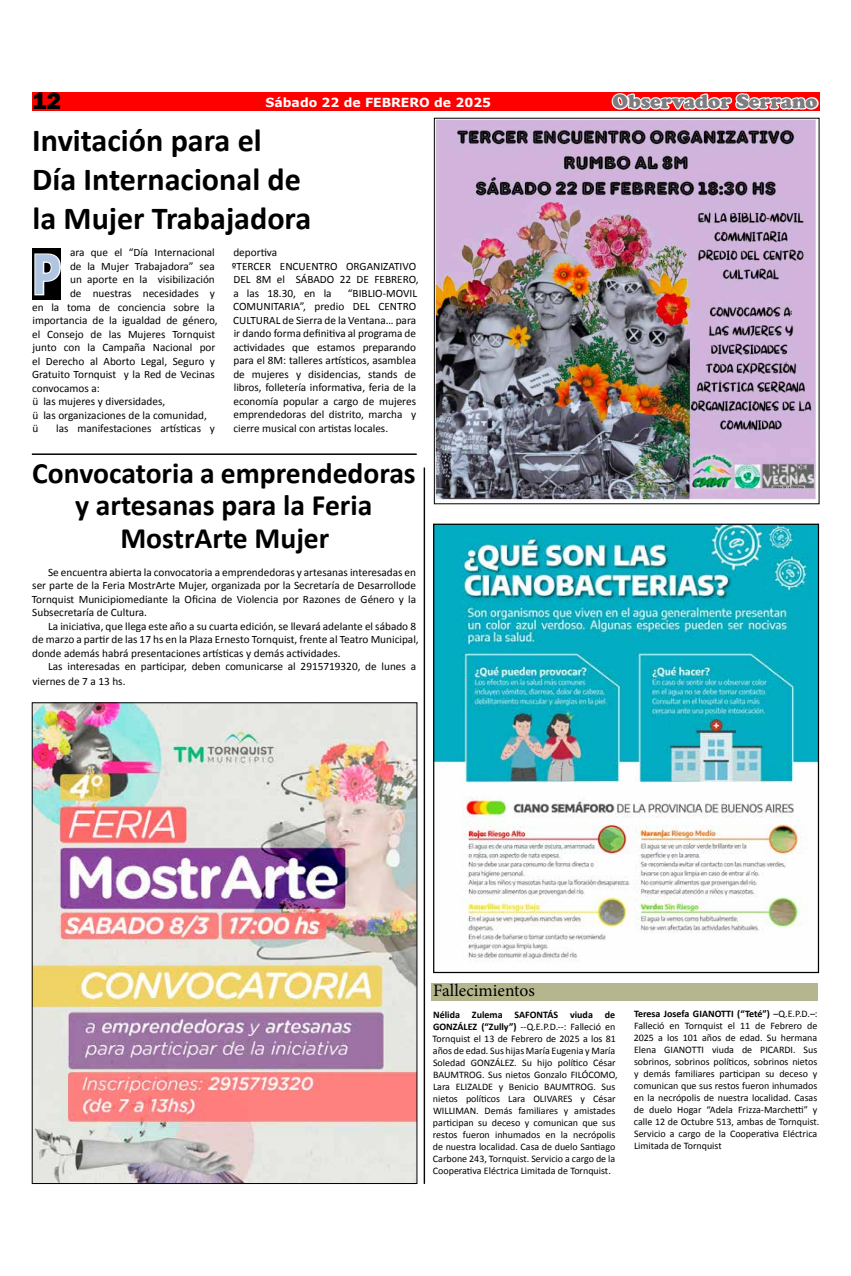
<style>
.page{position:relative;width:851px;height:1276px;background:#fff}
.page>*{position:absolute;margin:0;border:0;box-sizing:border-box;transform-origin:0 0}
.t1{font:700 56.25px "Ebrima";color:#afc5e1;scale:.83 1}
.t2{font:700 32.12px/38.5px "Calibri";color:#000}
.t3{font:700 29.62px/32.5px "Calibri";color:#000;text-align:center}
.t4{font:800 24.62px "Franklin Gothic";color:#000}
.t5{font:900 20px "Cooper";color:#7c7d80}
.t6{font:17.5px "Minion Pro";color:#000}
.t7{font:700 12.5px "Verdana";color:#fff}
.t8{font:11.25px/13.5px "Calibri";color:#000}
.t9{font:10px/12px "Calibri";color:#000}
.s1{font-weight:700}
</style>
<div class="page">
<div style="left:33px;top:92px;width:786px;height:18px;background:#f00"></div>
<svg style="left:609px;top:92px;width:211px;height:139px"></svg>
<div style="left:431px;top:983px;width:386px;height:18px;background:#b5b68e"></div>
<hr style="left:424px;top:467px;width:1px;height:716px;background:#000">
<div style="left:32px;top:248px;width:28px;height:51px;background:#000"></div>
<svg style="left:34px;top:252px;width:27px;height:45px"></svg>
<img style="left:435px;top:525px;width:382px;height:437px">
<img style="left:34px;top:704px;width:381px;height:477px">
<hr style="left:32px;top:454px;width:384px;height:1px;background:#000">
<img style="left:436px;top:120px;width:381px;height:382px">
<h3 class="t4" style="left:32px;top:85px;width:31px">12</h3>
<p class="t7" style="left:265px;top:93px;width:227px">Sábado 22 de FEBRERO de 2025</p>
<h3 class="t5" style="left:612px;top:90px;width:207px">Observador Serrano</h3>
<h2 class="t2" style="left:32px;top:121px;width:280px">Invitación para el<br>Día Internacional de la Mujer Trabajadora</h2>
<h1 class="t1" style="left:32px;top:232px;width:36px">P</h1>
<p class="t8" style="left:70px;top:246px;width:146px;text-align:justify">ara que el “Día Internacional de la Mujer Trabajadora” sea un aporte en la visibilización de nuestras necesidades y</p>
<p class="t8" style="left:32px;top:300px;width:187px">en la toma de conciencia sobre la importancia de la igualdad de género, el Consejo de las Mujeres Tornquist junto con la Campaña Nacional por el Derecho al Aborto Legal, Seguro y<br>Gratuito Tornquist y la Red de Vecinas convocamos a:<br>ü las mujeres y diversidades,<br>ü las organizaciones de la comunidad,<br>ü</p>
<p class="t8" style="left:56px;top:422px;width:160px">las manifestaciones artísticas y</p>
<p class="t8" style="left:232px;top:246px;width:188px">deportiva<br>ºTERCER ENCUENTRO ORGANIZATIVO<br>DEL 8M el SÁBADO 22 DE FEBRERO, a las 18.30, en la</p>
<p class="t8" style="left:233px;top:286px;width:185px;text-align:justify;text-indent:115px">“BIBLIO-MOVIL COMUNITARIA”, predio DEL CENTRO CULTURAL de Sierra de la Ventana… para ir dando forma definitiva al programa de actividades que estamos preparando para el 8M: talleres artísticos, asamblea de mujeres y disidencias, stands de libros, folletería informativa, feria de la economía popular a cargo de mujeres emprendedoras del distrito, marcha y cierre musical con artistas locales.</p>
<h3 class="t3" style="left:32px;top:457px;width:385px">Convocatoria a emprendedoras y artesanas para la Feria<br>MostrArte Mujer</h3>
<p class="t8" style="left:32px;top:565px;width:386px;text-align:justify;text-indent:16px">Se encuentra abierta la convocatoria a emprendedoras y artesanas interesadas en ser parte de la Feria MostrArte Mujer, organizada por la Secretaría de Desarrollode Tornquist Municipiomediante la Oficina de Violencia por Razones de Género y la Subsecretaría de Cultura.</p>
<p class="t8" style="left:32px;top:619px;width:388px;text-indent:16px">La iniciativa, que llega este año a su cuarta edición, se llevará adelante el sábado 8 de marzo a partir de las 17 hs en la Plaza Ernesto Tornquist, frente al Teatro Municipal, donde además habrá presentaciones artísticas y demás actividades.</p>
<p class="t8" style="left:33px;top:659px;width:385px;line-height:14.5px;text-indent:16px">Las interesadas en participar, deben comunicarse al 2915719320, de lunes a viernes de 7 a 13 hs.</p>
<h3 class="t6" style="left:433px;top:978px;width:103px">Fallecimientos</h3>
<p class="t9" style="left:432px;top:1008px;width:187px"><span class="s1">Nélida Zulema SAFONTÁS viuda de GONZÁLEZ (“Zully”)</span> --Q.E.P.D.--: Falleció en Tornquist el 13 de Febrero de 2025 a los 81 años de edad. Sus hijas María Eugenia y María Soledad GONZÁLEZ. Su hijo político César BAUMTROG. Sus nietos Gonzalo FILÓCOMO, Lara ELIZALDE y Benicio BAUMTROG. Sus nietos políticos Lara OLIVARES y César WILLIMAN. Demás familiares y amistades participan su deceso y comunican que sus restos fueron inhumados en la necrópolis de nuestra localidad. Casa de duelo Santiago Carbone 243, Tornquist. Servicio a cargo de la Cooperativa Eléctrica Limitada de Tornquist.</p>
<p class="t9" style="left:633px;top:1008px;width:187px"><span class="s1">Teresa Josefa GIANOTTI (“Teté”)</span> –Q.E.P.D.–:<br>Falleció en Tornquist el 11 de Febrero de 2025 a los 101 años de edad. Su hermana Elena GIANOTTI viuda de PICARDI. Sus sobrinos, sobrinos políticos, sobrinos nietos y demás familiares participan su deceso y comunican que sus restos fueron inhumados en la necrópolis de nuestra localidad. Casas de duelo Hogar “Adela Frizza-Marchetti” y calle 12 de Octubre 513, ambas de Tornquist.<br>Servicio a cargo de la Cooperativa Eléctrica Limitada de Tornquist</p>
</div>
